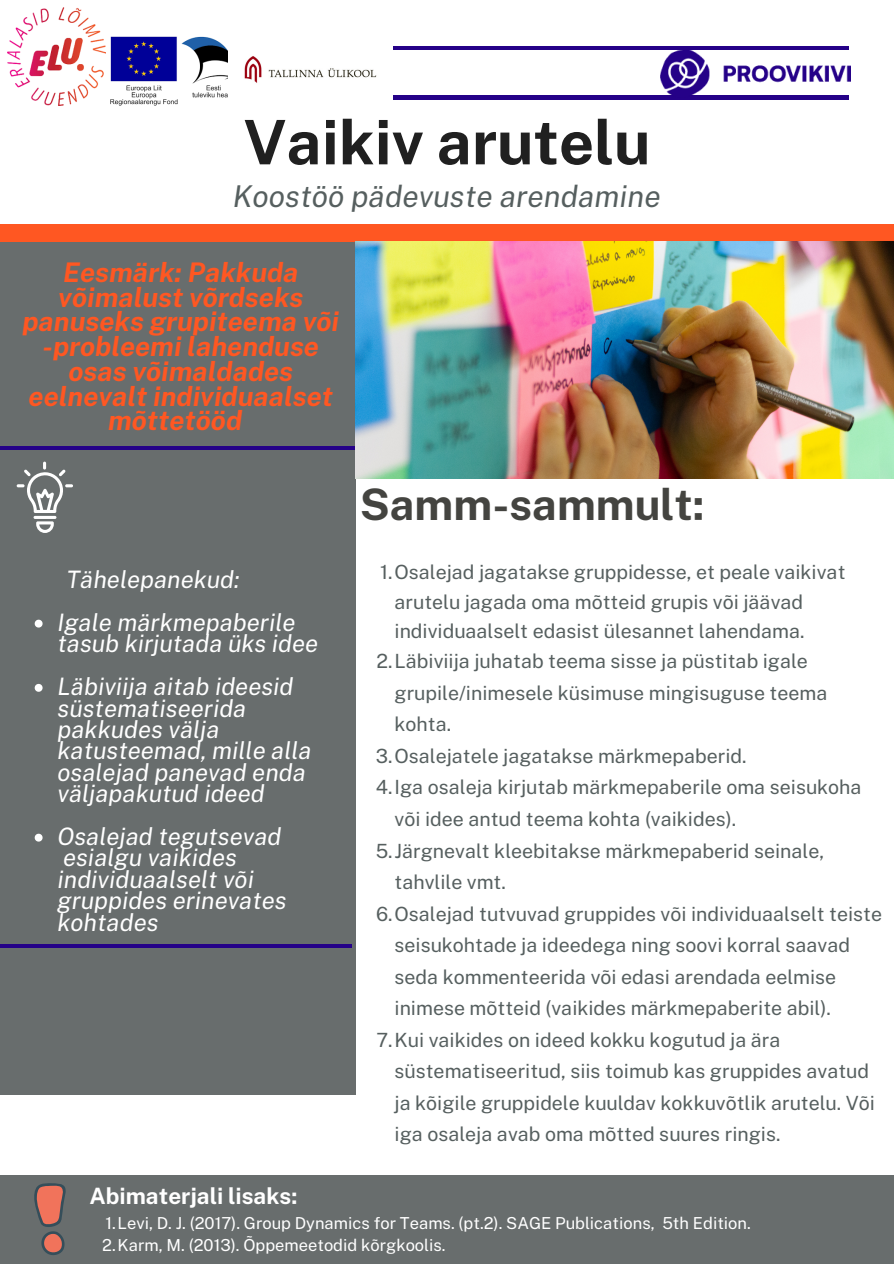
<style>
.page{position:relative;width:894px;height:1264px;background:#fff}
.page>*{position:absolute;margin:0;border:0;box-sizing:border-box;transform-origin:0 0}
.t1{font:700 61.35px "Public Sans";color:#202020}
.t2{font:700 43.35px "Public Sans";color:#444440}
.t3{font:italic 30px "Public Sans";color:#565f5f}
.t4{font:italic 700 27px/24.8px "Public Sans";color:#ff5722;text-align:center}
.t5{font:italic 24px/21.5px "Public Sans";color:#fff}
.t6{font:700 22.5px "Public Sans";color:#fff}
.t7{font:19.5px/31.5px "Public Sans";color:#565f5f}
.t8{font:16.5px "Public Sans";color:#fff}
</style>
<div class="page">
<div style="left:0;top:242px;width:355px;height:852px;background:#686d6d"></div>
<svg style="left:35px;top:619px;width:8px;height:8px"></svg>
<svg style="left:35px;top:684px;width:8px;height:7px"></svg>
<svg style="left:35px;top:833px;width:8px;height:8px"></svg>
<hr style="left:0;top:944px;width:351px;height:3px;background:#250188">
<hr style="left:0;top:446px;width:355px;height:4px;background:#250188">
<hr style="left:45px;top:96px;width:803px;height:3px;background:#250188">
<hr style="left:45px;top:47px;width:803px;height:3px;background:#250188">
<div style="left:0;top:224px;width:893px;height:17px;background:#ff5722"></div>
<img style="left:355px;top:242px;width:538px;height:236px">
<img style="left:660px;top:49px;width:190px;height:48px">
<hr style="left:34px;top:516px;width:22px;height:3px;background:#fff;border-radius:2px">
<svg style="left:36px;top:521px;width:18px;height:12px"></svg>
<svg style="left:17px;top:461px;width:56px;height:52px"></svg>
<div style="left:321px;top:1175px;width:572px;height:88px;background:#686d6d"></div>
<div style="left:0;top:1175px;width:552px;height:88px;background:#686d6d"></div>
<svg style="left:34px;top:1183px;width:32px;height:72px"></svg>
<img style="left:8px;top:8px;width:99px;height:97px">
<img style="left:107px;top:36px;width:122px;height:70px">
<img style="left:229px;top:47px;width:163px;height:52px">
<p class="t1" style="left:243px;top:106px;width:408px">Vaikiv arutelu</p>
<p class="t3" style="left:233px;top:179px;width:429px">Koostöö pädevuste arendamine</p>
<p class="t4" style="left:22px;top:259px;width:318px">Eesmärk: Pakkuda võimalust võrdseks panuseks grupiteema või -probleemi lahenduse osas võimaldades eelnevalt individuaalset mõttetööd</p>
<p class="t5" style="left:66px;top:568px;width:174px">Tähelepanekud:</p>
<p class="t5" style="left:57px;top:611px;width:262px">Igale märkmepaberile tasub kirjutada üks idee</p>
<p class="t5" style="left:57px;top:675px;width:256px">Läbiviija aitab ideesid süstematiseerida pakkudes välja katusteemad, mille alla osalejad panevad enda väljapakutud ideed</p>
<p class="t5" style="left:57px;top:825px;width:231px">Osalejad tegutsevad esialgu vaikides individuaalselt või gruppides erinevates kohtades</p>
<p class="t6" style="left:89px;top:1182px;width:209px">Abimaterjali lisaks:</p>
<p class="t2" style="left:359px;top:478px;width:346px">Samm-sammult:</p>
<p class="t7" style="left:394px;top:557px;width:452px;line-height:29.2px;text-indent:-14px">1.Osalejad jagatakse gruppidesse, et peale vaikivat arutelu jagada oma mõtteid grupis või jäävad individuaalselt edasist ülesannet lahendama.</p>
<p class="t7" style="left:394px;top:645px;width:434px;text-indent:-18px">2.Läbiviija juhatab teema sisse ja püstitab igale grupile/inimesele küsimuse mingisuguse teema kohta.</p>
<p class="t7" style="left:376px;top:740px;width:372px">3.Osalejatele jagatakse märkmepaberid.</p>
<p class="t7" style="left:394px;top:771px;width:468px;text-indent:-19px">4.Iga osaleja kirjutab märkmepaberile oma seisukoha või idee antud teema kohta (vaikides).</p>
<p class="t7" style="left:394px;top:834px;width:431px;text-indent:-19px">5.Järgnevalt kleebitakse märkmepaberid seinale, tahvlile vmt.</p>
<p class="t7" style="left:394px;top:897px;width:489px;text-indent:-19px">6.Osalejad tutvuvad gruppides või individuaalselt teiste seisukohtade ja ideedega ning soovi korral saavad seda kommenteerida või edasi arendada eelmise inimese mõtteid (vaikides märkmepaberite abil).</p>
<p class="t7" style="left:394px;top:1023px;width:481px;text-indent:-18px">7.Kui vaikides on ideed kokku kogutud ja ära süstematiseeritud, siis toimub kas gruppides avatud ja kõigile gruppidele kuuldav kokkuvõtlik arutelu. Või iga osaleja avab oma mõtted suures ringis.</p>
<p class="t8" style="left:105px;top:1212px;width:646px">1.Levi, D. J. (2017). Group Dynamics for Teams. (pt.2). SAGE Publications, 5th Edition.</p>
<p class="t8" style="left:102px;top:1235px;width:345px">2.Karm, M. (2013). Õppemeetodid kõrgkoolis.</p>
</div>
